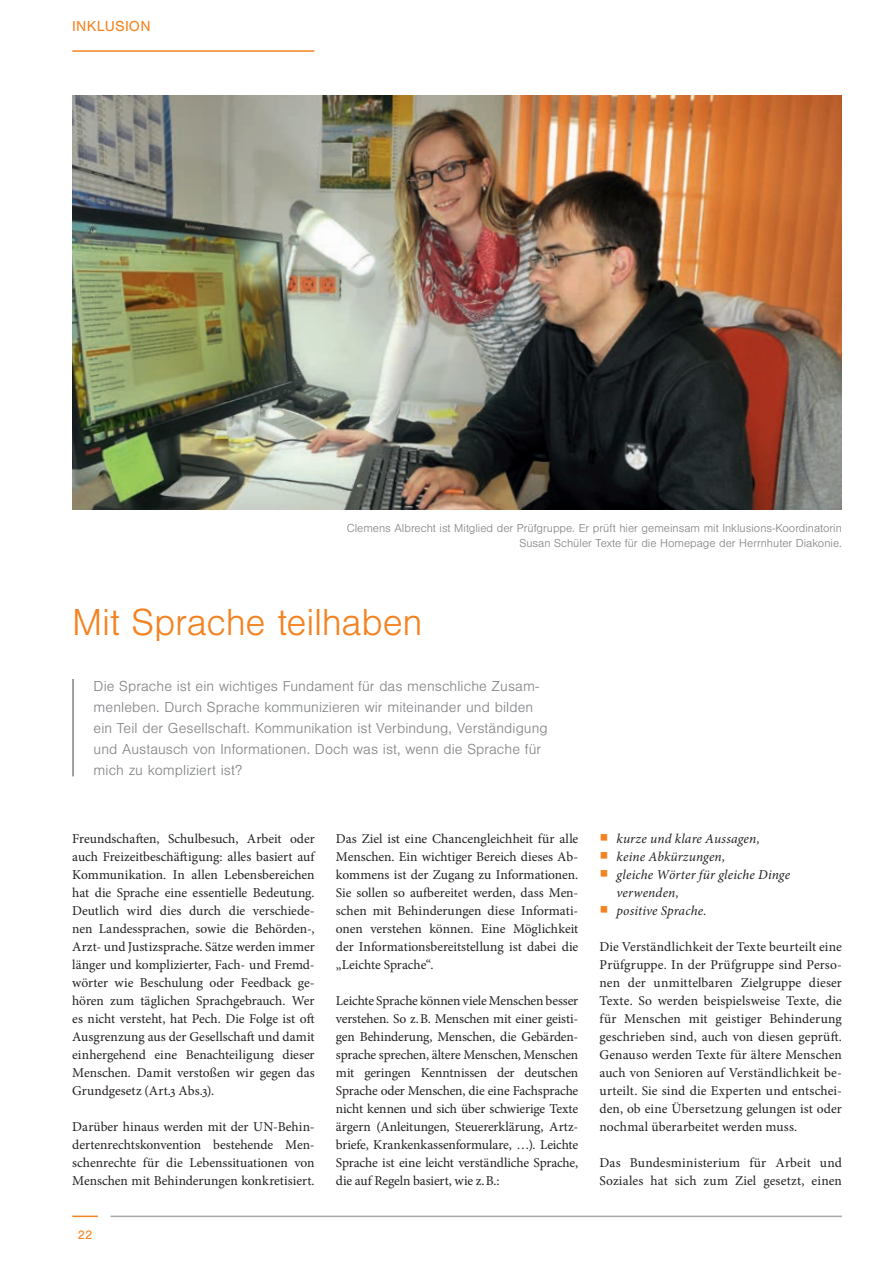
<style>
.page{position:relative;width:893px;height:1263px;background:#fff}
.page>*{position:absolute;margin:0;border:0;box-sizing:border-box;transform-origin:0 0}
.t1{font:300 39px "Nimbus San";letter-spacing:-.005em;color:#f58220}
.t2{font:300 15px/21px "Nimbus San";letter-spacing:.005em;color:#808285}
.t3{font:15px "Nimbus San";letter-spacing:.015em;color:#f58220}
.t4{font:13.5px/18px "Minion Pro";color:#231f20;text-align:justify}
.t5{font:italic 13.5px/18px "Minion Pro";letter-spacing:.01em;color:#231f20}
.t6{font:12.75px "Nimbus San";color:#f58220}
.t7{font:300 12px/14.4px "Nimbus San";color:#808285;text-align:right}
.s1{font-style:normal;font-size:22.5px;color:#f58220}
</style>
<div class="page">
<hr style="left:72px;top:679px;width:2px;height:97px;background:#808285">
<hr style="left:111px;top:1215px;width:731px;height:2px;background:#a8a9ad">
<hr style="left:72px;top:1215px;width:26px;height:2px;background:#f58220">
<img style="left:72px;top:96px;width:770px;height:414px">
<hr style="left:72px;top:50px;width:242px;height:2px;background:#f58220">
<p class="t3" style="left:72px;top:18px;width:80px">INKLUSION</p>
<p class="t7" style="left:347px;top:522px;width:497px">Clemens Albrecht ist Mitglied der Prüfgruppe. Er prüft hier gemeinsam mit Inklusions-Koordinatorin<br>Susan Schüler Texte für die Homepage der Herrnhuter Diakonie.</p>
<h1 class="t1" style="left:72px;top:602px;width:352px">Mit Sprache teilhaben</h1>
<p class="t2" style="left:94px;top:676px;width:456px">Die Sprache ist ein wichtiges Fundament für das menschliche Zusam&shy;menleben. Durch Sprache kommunizieren wir miteinander und bilden ein Teil der Gesellschaft. Kommunikation ist Verbindung, Verständigung und Austausch von Informationen. Doch was ist, wenn die Sprache für mich zu kompliziert ist?</p>
<p class="t4" style="left:72px;top:830px;width:244px">Freundschaften, Schulbesuch, Arbeit oder auch Freizeitbeschäftigung: alles basiert auf Kommunikation. In allen Lebensbereichen hat die Sprache eine essentielle Bedeutung.<br>Deutlich wird dies durch die verschiede&shy;nen Landessprachen, sowie die Behörden-, Arzt- und Justizsprache. Sätze werden immer länger und komplizierter, Fach- und Fremd&shy;wörter wie Beschulung oder Feedback ge&shy;hören zum täglichen Sprachgebrauch. Wer es nicht versteht, hat Pech. Die Folge ist oft Ausgrenzung aus der Gesellschaft und damit einhergehend eine Benachteiligung dieser Menschen. Damit verstoßen wir gegen das Grundgesetz (Art.3 Abs.3).</p>
<p class="t4" style="left:72px;top:1118px;width:244px">Darüber hinaus werden mit der UN-Behin&shy;dertenrechtskonvention bestehende Men&shy;schenrechte für die Lebenssituationen von Menschen mit Behinderungen konkretisiert.</p>
<p class="t6" style="left:78px;top:1228px;width:16px">22</p>
<p class="t4" style="left:336px;top:830px;width:244px">Das Ziel ist eine Chancengleichheit für alle Menschen. Ein wichtiger Bereich dieses Ab&shy;kommens ist der Zugang zu Informationen.<br>Sie sollen so aufbereitet werden, dass Men&shy;schen mit Behinderungen diese Informati&shy;onen verstehen können. Eine Möglichkeit der Informationsbereitstellung ist dabei die „Leichte Sprache“.</p>
<p class="t4" style="left:336px;top:992px;width:244px">Leichte Sprache können viele Menschen besser verstehen. So z.B. Menschen mit einer geisti&shy;gen Behinderung, Menschen, die Gebärden&shy;sprache sprechen, ältere Menschen, Menschen mit geringen Kenntnissen der deutschen Sprache oder Menschen, die eine Fachsprache nicht kennen und sich über schwierige Texte ärgern (Anleitungen, Steuererklärung, Artz&shy;briefe, Krankenkassenformulare, …). Leichte Sprache ist eine leicht verständliche Sprache, die auf Regeln basiert, wie z.B.:</p>
<p class="t5" style="left:600px;top:830px;width:162px"><span class="s1">■</span> kurze und klare Aussagen,</p>
<p class="t5" style="left:600px;top:848px;width:127px"><span class="s1">■</span> keine Abkürzungen,</p>
<p class="t5" style="left:617px;top:866px;width:175px;text-indent:-17px"><span class="s1">■</span> gleiche Wörter für gleiche Dinge verwenden,</p>
<p class="t5" style="left:600px;top:902px;width:109px"><span class="s1">■</span> positive Sprache.</p>
<p class="t4" style="left:600px;top:938px;width:244px">Die Verständlichkeit der Texte beurteilt eine Prüfgruppe. In der Prüfgruppe sind Perso&shy;nen der unmittelbaren Zielgruppe dieser Texte. So werden beispielsweise Texte, die für Menschen mit geistiger Behinderung geschrieben sind, auch von diesen geprüft.<br>Genauso werden Texte für ältere Menschen auch von Senioren auf Verständlichkeit be&shy;urteilt. Sie sind die Experten und entschei&shy;den, ob eine Übersetzung gelungen ist oder nochmal überarbeitet werden muss.</p>
<p class="t4" style="left:600px;top:1154px;width:244px">Das Bundesministerium für Arbeit und<br>Soziales hat sich zum Ziel gesetzt, einen</p>
</div>
